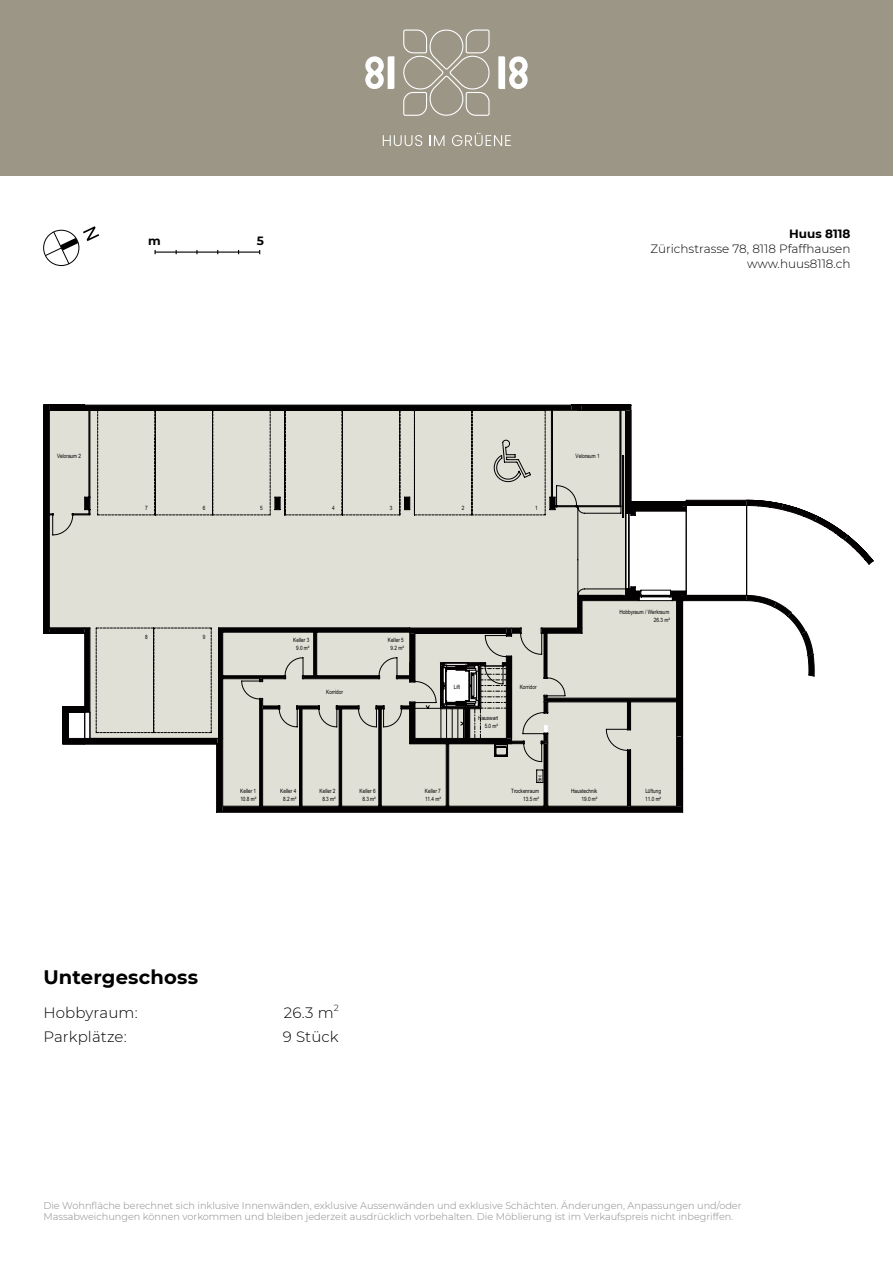
<style>
.page{position:relative;width:893px;height:1263px;background:#fff}
.page>*{position:absolute;margin:0;border:0;box-sizing:border-box;transform-origin:0 0}
.t1{font:700 19.5px "Montserrat";letter-spacing:.01em;color:#000}
.t2{font:300 15px "Montserrat";letter-spacing:.01em;color:#000}
.t3{font:300 12px/15px "Montserrat";color:#000;text-align:right}
.t4{font:700 12px "Montserrat";color:#000}
.t5{font:300 9.75px/11.2px "Montserrat";color:#878988}
.t6{font:300 9px "Montserrat";color:#000}
.t7{font:5.85px "Arial";color:#020000;scale:.8 1}
.t8{font:5.1px "Arial";color:#020000;scale:.8 1}
</style>
<div class="page">
<svg style="left:44px;top:405px;width:829px;height:407px"></svg>
<svg style="left:85px;top:410px;width:460px;height:373px;background:#cfcfc7"></svg>
<svg style="left:476px;top:455px;width:210px;height:246px;background:#cbcbc4"></svg>
<div style="left:0;top:0;width:893px;height:176px;background:#9b9686"></div>
<svg style="left:498px;top:56px;width:30px;height:33px"></svg>
<svg style="left:365px;top:56px;width:29px;height:33px"></svg>
<svg style="left:403px;top:29px;width:87px;height:87px"></svg>
<svg style="left:383px;top:135px;width:39px;height:11px"></svg>
<svg style="left:430px;top:135px;width:14px;height:11px"></svg>
<svg style="left:452px;top:133px;width:59px;height:13px"></svg>
<hr style="left:155px;top:252px;width:105px;height:1px;background:#000">
<div style="left:43px;top:230px;width:36px;height:36px;border:1px solid #000;border-radius:50%"></div>
<svg style="left:45px;top:226px;width:54px;height:38px"></svg>
<p class="t4" style="left:148px;top:232px;width:14px">m</p>
<p class="t4" style="left:257px;top:232px;width:9px">5</p>
<p class="t4" style="left:789px;top:225px;width:63px">Huus 8118</p>
<p class="t3" style="left:651px;top:241px;width:201px">Zürichstrasse 78, 8118 Pfaffhausen www.huus8118.ch</p>
<p class="t7" style="left:57px;top:452px;width:32px">Veloraum 2</p>
<p class="t7" style="left:576px;top:452px;width:32px">Veloraum 1</p>
<p class="t7" style="left:145px;top:504px;width:5px">7</p>
<p class="t7" style="left:203px;top:504px;width:5px">6</p>
<p class="t7" style="left:260px;top:504px;width:5px">5</p>
<p class="t7" style="left:332px;top:504px;width:5px">4</p>
<p class="t7" style="left:390px;top:504px;width:5px">3</p>
<p class="t7" style="left:462px;top:504px;width:5px">2</p>
<p class="t7" style="left:535px;top:504px;width:5px">1</p>
<p class="t7" style="left:145px;top:633px;width:5px">8</p>
<p class="t7" style="left:203px;top:633px;width:5px">9</p>
<p class="t7" style="left:240px;top:787px;width:22px">Keller 1</p>
<p class="t7" style="left:240px;top:795px;width:22px">10.8 m²</p>
<p class="t7" style="left:293px;top:636px;width:22px">Keller 3</p>
<p class="t7" style="left:388px;top:636px;width:22px">Keller 5</p>
<p class="t7" style="left:296px;top:644px;width:18px">9.0 m²</p>
<p class="t7" style="left:391px;top:644px;width:18px">9.2 m²</p>
<p class="t7" style="left:326px;top:688px;width:22px">Korridor</p>
<p class="t7" style="left:454px;top:683px;width:9px">Lift</p>
<p class="t7" style="left:520px;top:683px;width:22px">Korridor</p>
<p class="t7" style="left:478px;top:714px;width:26px">Hauswart</p>
<p class="t7" style="left:485px;top:722px;width:18px">5.0 m²</p>
<p class="t8" style="left:536px;top:782px;width:10px;rotate:-90deg">Sec</p>
<p class="t7" style="left:280px;top:787px;width:22px">Keller 4</p>
<p class="t7" style="left:320px;top:787px;width:22px">Keller 2</p>
<p class="t7" style="left:360px;top:787px;width:22px">Keller 6</p>
<p class="t7" style="left:425px;top:787px;width:22px">Keller 7</p>
<p class="t7" style="left:511px;top:787px;width:36px">Trockenraum</p>
<p class="t7" style="left:283px;top:795px;width:18px">8.2 m²</p>
<p class="t7" style="left:322px;top:795px;width:18px">8.3 m²</p>
<p class="t7" style="left:362px;top:795px;width:18px">8.3 m²</p>
<p class="t7" style="left:425px;top:795px;width:22px">11.4 m²</p>
<p class="t7" style="left:523px;top:795px;width:22px">13.5 m²</p>
<p class="t7" style="left:619px;top:608px;width:64px">Hobbyraum / Werkraum</p>
<p class="t7" style="left:654px;top:616px;width:22px">26.3 m²</p>
<p class="t7" style="left:571px;top:787px;width:34px">Haustechnik</p>
<p class="t7" style="left:581px;top:795px;width:22px">19.0 m²</p>
<p class="t7" style="left:645px;top:787px;width:21px">Lüftung</p>
<p class="t7" style="left:645px;top:795px;width:22px">11.0 m²</p>
<h1 class="t1" style="left:43px;top:963px;width:156px">Untergeschoss</h1>
<h2 class="t2" style="left:43px;top:1002px;width:96px">Hobbyraum:</h2>
<h2 class="t2" style="left:284px;top:1002px;width:51px">26.3 m</h2>
<p class="t6" style="left:334px;top:1002px;width:7px">2</p>
<h2 class="t2" style="left:43px;top:1026px;width:85px">Parkplätze:</h2>
<h2 class="t2" style="left:283px;top:1026px;width:57px">9 Stück</h2>
<p class="t5" style="left:43px;top:1200px;width:700px">Die Wohnfläche berechnet sich inklusive Innenwänden, exklusive Aussenwänden und exklusive Schächten. Änderungen, Anpassungen und/oder<br>Massabweichungen können vorkommen und bleiben jederzeit ausdrücklich vorbehalten. Die Möblierung ist im Verkaufspreis nicht inbegriffen.</p>
</div>
